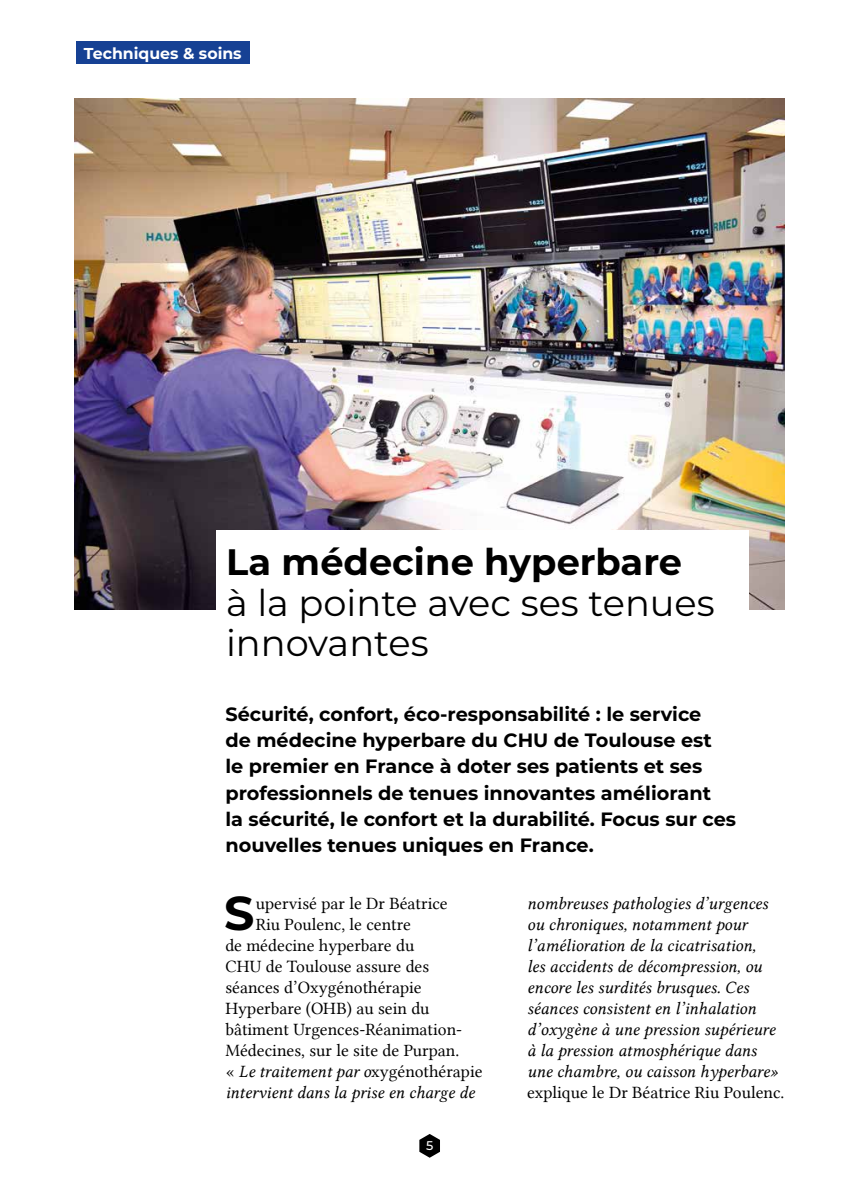
<style>
.page{position:relative;width:844px;height:1191px;background:#fff}
.page>*{position:absolute;margin:0;border:0;box-sizing:border-box;transform-origin:0 0}
.t1{font:700 47.43px "Montserrat";color:#000}
.t2{font:36.75px/40.2px "Montserrat";color:#000}
.t3{font:700 36.75px "Montserrat";color:#000}
.t4{font:700 19.25px/26.2px "Montserrat";color:#000}
.t5{font:17.5px/21px "Lin Libertine I";color:#000}
.t6{font:17.5px "Lin Libertine";color:#000}
.t7{font:700 15.75px "Montserrat";color:#fff}
.t8{font:500 12.6px "Montserrat";color:#fff}
.s1{font-family:"Lin Libertine"}
</style>
<div class="page">
<svg style="left:419px;top:1134px;width:21px;height:23px"></svg>
<div style="left:76px;top:42px;width:173px;height:22px;background:#164194"></div>
<img style="left:75px;top:99px;width:709px;height:510px">
<div style="left:216px;top:530px;width:532px;height:142px;background:#fff"></div>
<p class="t7" style="left:84px;top:42px;width:159px">Techniques &amp; soins</p>
<h2 class="t3" style="left:226px;top:535px;width:457px">La médecine hyperbare</h2>
<h2 class="t2" style="left:226px;top:581px;width:490px">à la pointe avec ses tenues innovantes</h2>
<p class="t4" style="left:225px;top:700px;width:512px">Sécurité, confort, éco-responsabilité : le service<br>de médecine hyperbare du CHU de Toulouse est<br>le premier en France à doter ses patients et ses professionnels de tenues innovantes améliorant<br>la sécurité, le confort et la durabilité. Focus sur ces nouvelles tenues uniques en France.</p>
<h1 class="t1" style="left:224px;top:879px;width:32px">S</h1>
<p class="t6" style="left:256px;top:893px;width:193px">upervisé par le Dr Béatrice</p>
<p class="t6" style="left:256px;top:914px;width:157px">Riu Poulenc, le centre</p>
<p class="t6" style="left:225px;top:935px;width:190px">de médecine hyperbare du</p>
<p class="t6" style="left:225px;top:956px;width:205px">CHU de Toulouse assure des</p>
<p class="t6" style="left:225px;top:977px;width:198px">séances d’Oxygénothérapie</p>
<p class="t6" style="left:225px;top:998px;width:205px">Hyperbare (OHB) au sein du</p>
<p class="t6" style="left:225px;top:1019px;width:238px">bâtiment Urgences-Réanimation-</p>
<p class="t6" style="left:225px;top:1040px;width:235px">Médecines, sur le site de Purpan.</p>
<p class="t5" style="left:225px;top:1061px;width:258px"><span class="s1">«</span> Le traitement par o<span class="s1">xygénothérapie </span>intervient dans la prise en charge de</p>
<p class="t8" style="left:426px;top:1136px;width:9px">5</p>
<p class="t5" style="left:527px;top:893px;width:252px">nombreuses pathologies d’urgences ou chroniques, notamment pour l’amélioration de la cicatrisation, les accidents de décompression, ou encore les surdités brusques. Ces séances consistent en l’inhalation d’oxygène à une pression supérieure à la pression atmosphérique dans une chambre, ou caisson hyperbare»</p>
<p class="t6" style="left:527px;top:1082px;width:258px">explique le Dr Béatrice Riu Poulenc.</p>
</div>
